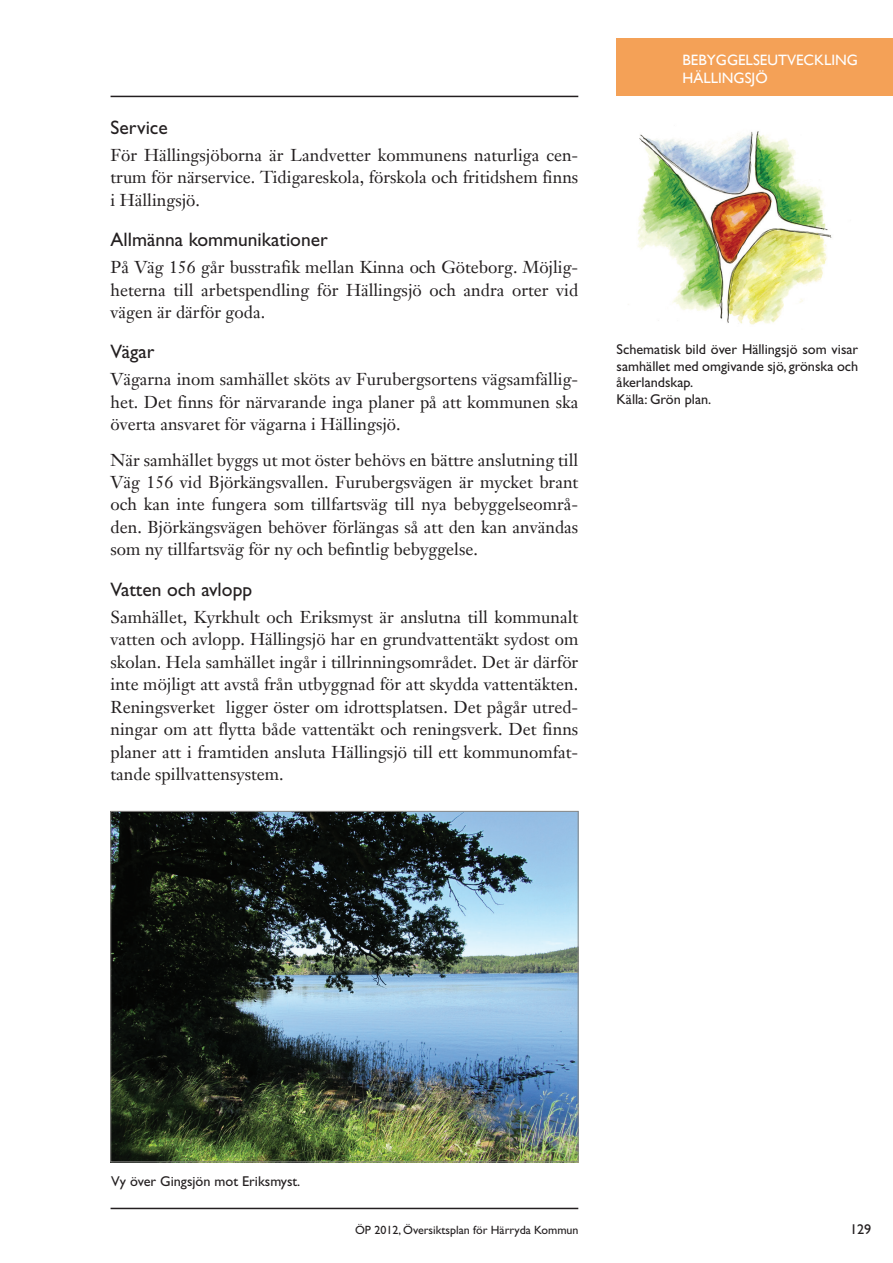
<style>
.page{position:relative;width:893px;height:1263px;background:#fff}
.page>*{position:absolute;margin:0;border:0;box-sizing:border-box;transform-origin:0 0}
.t1{font:19.5px "Gill Sans Std";color:#231f20}
.t2{font:17.25px/22.5px "Janson Text";color:#231f20;text-align:justify}
.t3{font:15px/18px "Gill Sans";color:#fff}
.t4{font:14.25px/16.5px "Gill Sans Std";color:#231f20}
.t5{font:12px "Gill Sans Std";color:#231f20}
</style>
<div class="page">
<hr style="left:111px;top:96px;width:467px;height:1px;background:#231f20">
<hr style="left:111px;top:1208px;width:467px;height:1px;background:#231f20">
<div style="left:617px;top:38px;width:276px;height:58px;background:#f4a157"></div>
<img style="left:628px;top:131px;width:204px;height:194px">
<img style="left:113px;top:813px;width:463px;height:347px">
<p class="t1" style="left:111px;top:116px;width:59px">Service</p>
<p class="t2" style="left:111px;top:144px;width:469px">För Hällingsjöborna är Landvetter kommunens naturliga cen&shy;trum för närservice. Tidigareskola, förskola och fritidshem finns i Hällingsjö.</p>
<p class="t1" style="left:111px;top:229px;width:219px">Allmänna kommunikationer</p>
<p class="t2" style="left:111px;top:256px;width:469px">På Väg 156 går busstrafik mellan Kinna och Göteborg. Möjlig&shy;heterna till arbetspendling för Hällingsjö och andra orter vid vägen är därför goda.</p>
<p class="t1" style="left:111px;top:341px;width:45px">Vägar</p>
<p class="t2" style="left:111px;top:368px;width:469px">Vägarna inom samhället sköts av Furubergsortens vägsamfällig&shy;het. Det finns för närvarande inga planer på att kommunen ska överta ansvaret för vägarna i Hällingsjö.</p>
<p class="t2" style="left:111px;top:448px;width:469px">När samhället byggs ut mot öster behövs en bättre anslutning till Väg 156 vid Björkängsvallen. Furubergsvägen är mycket brant och kan inte fungera som tillfartsväg till nya bebyggelseområ&shy;den. Björkängsvägen behöver förlängas så att den kan användas som ny tillfartsväg för ny och befintlig bebyggelse.</p>
<p class="t1" style="left:111px;top:578px;width:143px">Vatten och avlopp</p>
<p class="t2" style="left:111px;top:605px;width:469px">Samhället, Kyrkhult och Eriksmyst är anslutna till kommunalt vatten och avlopp. Hällingsjö har en grundvattentäkt sydost om skolan. Hela samhället ingår i tillrinningsområdet. Det är därför inte möjligt att avstå från utbyggnad för att skydda vattentäkten.<br>Reningsverket ligger öster om idrottsplatsen. Det pågår utred&shy;ningar om att flytta både vattentäkt och reningsverk. Det finns planer att i framtiden ansluta Hällingsjö till ett kommunomfat&shy;tande spillvattensystem.</p>
<p class="t3" style="left:682px;top:52px;width:177px">BEBYGGELSEUTVECKLING<br>HÄLLINGSJÖ</p>
<p class="t4" style="left:617px;top:341px;width:243px">Schematisk bild över Hällingsjö som visar samhället med omgivande sjö, grönska och åkerlandskap.<br>Källa: Grön plan.</p>
<p class="t4" style="left:111px;top:1173px;width:191px">Vy över Gingsjön mot Eriksmyst.</p>
<p class="t5" style="left:355px;top:1223px;width:225px">ÖP 2012, Översiktsplan för Härryda Kommun</p>
<p class="t4" style="left:850px;top:1221px;width:23px">129</p>
</div>
